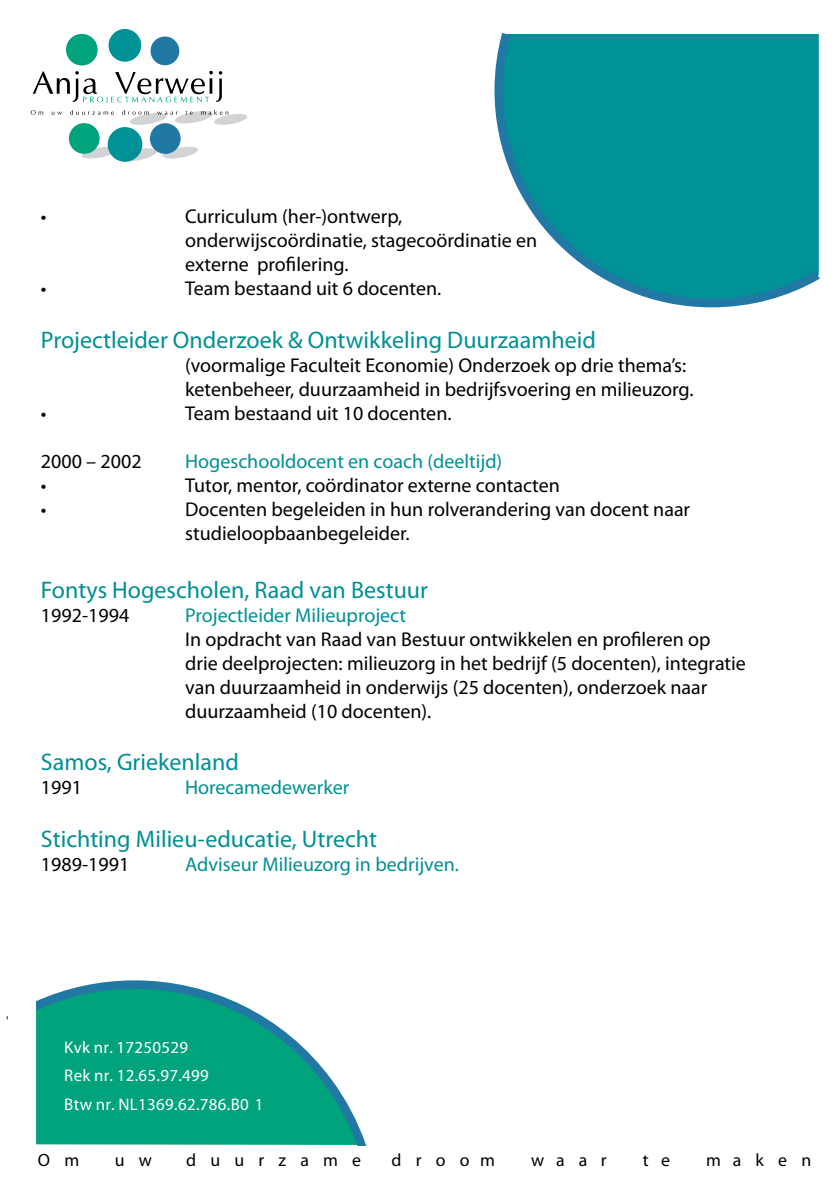
<style>
.page{position:relative;width:840px;height:1191px;background:#fff}
.page>*{position:absolute;margin:0;border:0;box-sizing:border-box;transform-origin:0 0}
.t1{font:24px "Myriad Pro";color:#008f94}
.t2{font:20px/24px "Myriad Pro";color:#000}
.t3{font:20px "Myriad Pro";color:#008f94}
.t4{font:17.8px "Myriad Pro";letter-spacing:.8em;color:#000}
.t5{font:16.8px/28.2px "Myriad Pro";letter-spacing:.02em;color:#fff}
</style>
<div class="page">
<svg style="left:6px;top:980px;width:360px;height:166px;fill:#00a37c"></svg>
<div style="left:8px;top:989px;width:28px;height:60px;background:#fff"></div>
<svg style="left:79px;top:147px;width:119px;height:14px"></svg>
<div style="left:108px;top:127px;width:34px;height:35px;background:#009196;border-radius:50%"></div>
<div style="left:108px;top:29px;width:33px;height:33px;background:#009196;border-radius:50%"></div>
<div style="left:150px;top:37px;width:29px;height:28px;background:#2278a5;border-radius:50%"></div>
<div style="left:150px;top:123px;width:30px;height:31px;background:#2278a5;border-radius:50%"></div>
<div style="left:69px;top:123px;width:30px;height:31px;background:#00a37c;border-radius:50%"></div>
<div style="left:66px;top:34px;width:32px;height:31px;background:#00a37c;border-radius:50%"></div>
<svg style="left:33px;top:71px;width:189px;height:32px"></svg>
<svg style="left:31px;top:110px;width:12px;height:5px"></svg>
<svg style="left:52px;top:112px;width:10px;height:3px"></svg>
<svg style="left:70px;top:110px;width:44px;height:5px"></svg>
<svg style="left:122px;top:110px;width:126px;height:15px"></svg>
<svg style="left:494px;top:33px;width:325px;height:274px;background:#239ea4"></svg>
<p class="t2" style="left:41px;top:204px;width:7px">•</p>
<p class="t2" style="left:185px;top:204px;width:353px">Curriculum (her-)ontwerp, onderwijscoördinatie, stagecoördinatie en externe profilering.</p>
<p class="t2" style="left:41px;top:276px;width:7px">•</p>
<p class="t2" style="left:185px;top:276px;width:257px">Team bestaand uit 6 docenten.</p>
<p class="t1" style="left:41px;top:325px;width:556px">Projectleider Onderzoek &amp; Ontwikkeling Duurzaamheid</p>
<p class="t2" style="left:185px;top:353px;width:509px">(voormalige Faculteit Economie) Onderzoek op drie thema’s: ketenbeheer, duurzaamheid in bedrijfsvoering en milieuzorg.</p>
<p class="t2" style="left:41px;top:401px;width:7px">•</p>
<p class="t2" style="left:185px;top:401px;width:268px">Team bestaand uit 10 docenten.</p>
<p class="t2" style="left:41px;top:449px;width:102px">2000 – 2002</p>
<p class="t3" style="left:185px;top:449px;width:318px">Hogeschooldocent en coach (deeltijd)</p>
<p class="t2" style="left:41px;top:473px;width:7px">•</p>
<p class="t2" style="left:185px;top:473px;width:376px">Tutor, mentor, coördinator externe contacten</p>
<p class="t2" style="left:41px;top:497px;width:7px">•</p>
<p class="t2" style="left:185px;top:497px;width:506px">Docenten begeleiden in hun rolverandering van docent naar studieloopbaanbegeleider.</p>
<p class="t1" style="left:41px;top:575px;width:388px">Fontys Hogescholen, Raad van Bestuur</p>
<p class="t2" style="left:41px;top:602px;width:90px">1992-1994</p>
<p class="t3" style="left:185px;top:602px;width:222px">Projectleider Milieuproject</p>
<p class="t2" style="left:185px;top:626px;width:562px">In opdracht van Raad van Bestuur ontwikkelen en profileren op drie deelprojecten: milieuzorg in het bedrijf (5 docenten), integratie van duurzaamheid in onderwijs (25 docenten), onderzoek naar duurzaamheid (10 docenten).</p>
<p class="t1" style="left:41px;top:747px;width:199px">Samos, Griekenland</p>
<p class="t2" style="left:41px;top:775px;width:43px">1991</p>
<p class="t3" style="left:185px;top:775px;width:166px">Horecamedewerker</p>
<p class="t1" style="left:41px;top:824px;width:337px">Stichting Milieu-educatie, Utrecht</p>
<p class="t2" style="left:41px;top:852px;width:90px">1989-1991</p>
<p class="t3" style="left:185px;top:852px;width:275px">Adviseur Milieuzorg in bedrijven.</p>
<p class="t5" style="left:64px;top:1033px;width:200px">Kvk nr. 17250529<br>Rek nr. 12.65.97.499<br>Btw nr. NL1369.62.786.B0 1</p>
<p class="t4" style="left:38px;top:1149px;width:43px">O m</p>
<p class="t4" style="left:115px;top:1149px;width:39px">u w</p>
<p class="t4" style="left:186px;top:1149px;width:176px">duurzame</p>
<p class="t4" style="left:391px;top:1149px;width:105px">droom</p>
<p class="t4" style="left:531px;top:1149px;width:77px">waar</p>
<p class="t4" style="left:642px;top:1149px;width:29px">t e</p>
<p class="t4" style="left:705px;top:1149px;width:107px">maken</p>
</div>
